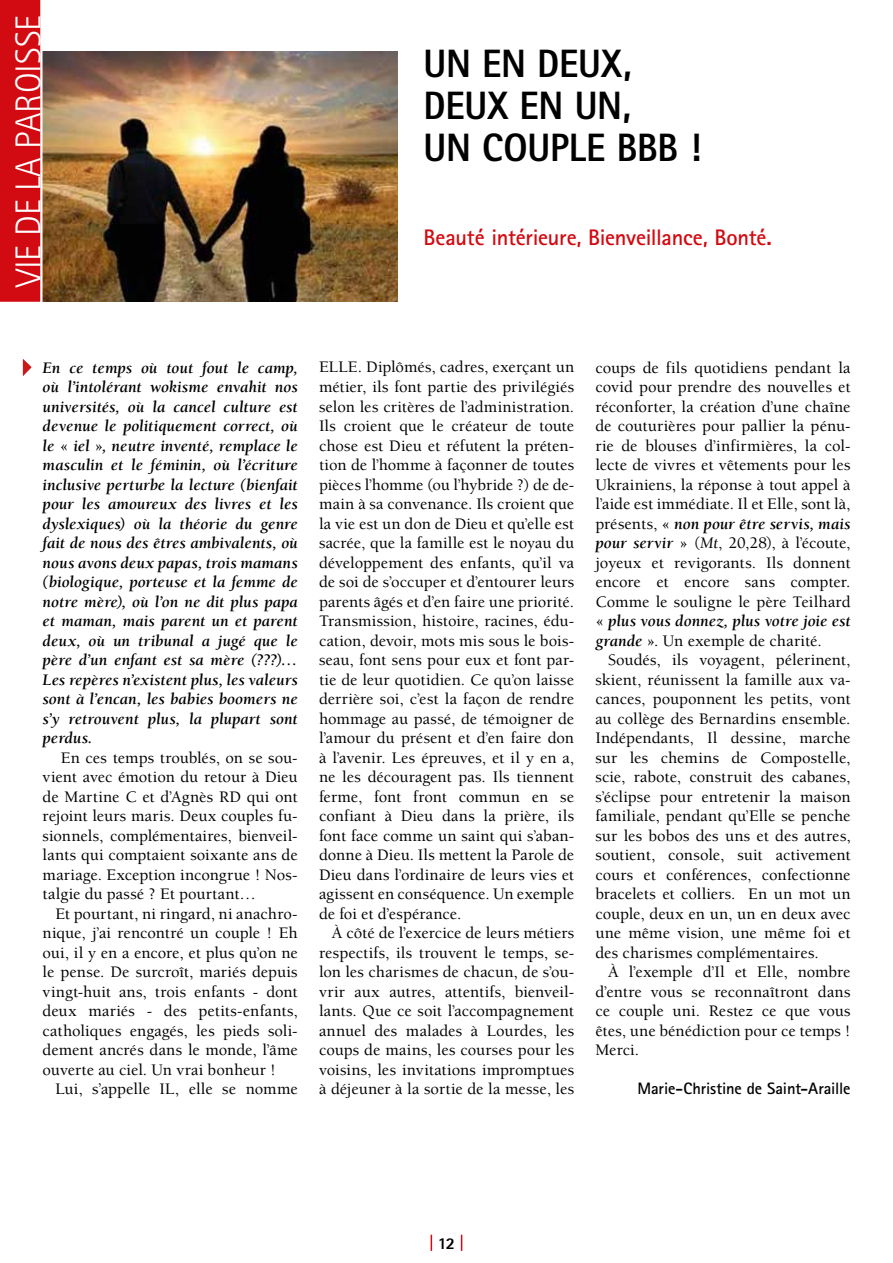
<style>
.page{position:relative;width:893px;height:1263px;background:#fff}
.page>*{position:absolute;margin:0;border:0;box-sizing:border-box;transform-origin:0 0}
.t1{font:800 39.6px/42px "Rotis Sans Serif Std";letter-spacing:-.005em;color:#000;scale:.95 1}
.t2{font:300 36px "Rotis Sans Serif Std";color:#fff}
.t3{font:700 22.5px "Rotis Sans Serif Std";letter-spacing:-.015em;color:#d20a11}
.t4{font:500 16.5px/19.5px "Berkeley Std";color:#000;text-align:justify}
.t5{font:italic 700 16.5px/19.5px "Berkeley Std";color:#000;text-align:justify}
.t6{font:700 16.5px "Rotis Sans Serif Std";letter-spacing:-.01em;color:#000}
.t7{font:800 16.5px "Rotis Sans Serif Std";color:#000}
.s1{font-weight:500;font-style:normal}
.s2{font-weight:700;font-style:italic}
.s3{font-weight:400;font-style:italic}
</style>
<div class="page">
<img style="left:44px;top:51px;width:354px;height:251px">
<svg style="left:431px;top:1235px;width:1px;height:16px"></svg>
<svg style="left:461px;top:1235px;width:1px;height:16px"></svg>
<svg style="left:22px;top:359px;width:10px;height:17px"></svg>
<svg style="left:0;top:0;width:44px;height:302px;background:#d21a1f"></svg>
<h2 class="t2" style="left:8px;top:287px;width:274px;rotate:-90deg">VIE DE LA PAROISSE</h2>
<h1 class="t1" style="left:424px;top:42px;width:294px">UN EN DEUX,<br>DEUX EN UN,<br>UN COUPLE BBB !</h1>
<h3 class="t3" style="left:424px;top:223px;width:350px">Beauté intérieure, Bienveillance, Bonté.</h3>
<p class="t5" style="left:43px;top:358px;width:257px">En ce temps où tout fout le camp, où l’intolérant wokisme envahit nos universités, où la cancel culture est devenue le politiquement correct, où le <span class="s1">«</span> iel <span class="s1">»</span>, neutre inventé, remplace le masculin et le féminin, où l’écriture inclusive perturbe la lecture (bienfait pour les amoureux des livres et les dyslexiques) où la théorie du genre fait de nous des êtres ambivalents, où nous avons deux papas, trois mamans (biologique, porteuse et la femme de notre mère), où l’on ne dit plus papa et maman, mais parent un et parent deux, où un tribunal a jugé que le père d’un enfant est sa mère (???)… Les repères n’existent plus, les valeurs sont à l’encan, les babies boomers ne s’y retrouvent plus, la plupart sont perdus.</p>
<p class="t4" style="left:43px;top:748px;width:257px;text-indent:18px">En ces temps troublés, on se sou&shy;vient avec émotion du retour à Dieu de Martine C et d’Agnès RD qui ont rejoint leurs maris. Deux couples fu&shy;sionnels, complémentaires, bienveil&shy;lants qui comptaient soixante ans de mariage. Exception incongrue ! Nos&shy;talgie du passé ? Et pourtant…</p>
<p class="t4" style="left:43px;top:904px;width:257px;text-indent:13px">Et pourtant, ni ringard, ni anachro&shy;nique, j’ai rencontré un couple ! Eh oui, il y en a encore, et plus qu’on ne le pense. De surcroît, mariés depuis vingt-huit ans, trois enfants - dont deux mariés - des petits-enfants, catholiques engagés, les pieds soli&shy;dement ancrés dans le monde, l’âme ouverte au ciel. Un vrai bonheur !</p>
<p class="t4" style="left:55px;top:1080px;width:244px">Lui, s’appelle IL, elle se nomme</p>
<p class="t4" style="left:319px;top:358px;width:257px">ELLE. Diplômés, cadres, exerçant un métier, ils font partie des privilégiés selon les critères de l’administration.<br>Ils croient que le créateur de toute chose est Dieu et réfutent la préten&shy;tion de l’homme à façonner de toutes pièces l’homme (ou l’hybride ?) de de&shy;main à sa convenance. Ils croient que la vie est un don de Dieu et qu’elle est sacrée, que la famille est le noyau du développement des enfants, qu’il va de soi de s’occuper et d’entourer leurs parents âgés et d’en faire une priorité.<br>Transmission, histoire, racines, édu&shy;cation, devoir, mots mis sous le bois&shy;seau, font sens pour eux et font par&shy;tie de leur quotidien. Ce qu’on laisse derrière soi, c’est la façon de rendre hommage au passé, de témoigner de l’amour du présent et d’en faire don à l’avenir. Les épreuves, et il y en a, ne les découragent pas. Ils tiennent ferme, font front commun en se confiant à Dieu dans la prière, ils font face comme un saint qui s’aban&shy;donne à Dieu. Ils mettent la Parole de Dieu dans l’ordinaire de leurs vies et agissent en conséquence. Un exemple de foi et d’espérance.</p>
<p class="t4" style="left:319px;top:923px;width:257px;text-indent:13px">À côté de l’exercice de leurs métiers respectifs, ils trouvent le temps, se&shy;lon les charismes de chacun, de s’ou&shy;vrir aux autres, attentifs, bienveil&shy;lants. Que ce soit l’accompagnement annuel des malades à Lourdes, les coups de mains, les courses pour les voisins, les invitations impromptues à déjeuner à la sortie de la messe, les</p>
<p class="t4" style="left:595px;top:358px;width:257px">coups de fils quotidiens pendant la covid pour prendre des nouvelles et réconforter, la création d’une chaîne de couturières pour pallier la pénu&shy;rie de blouses d’infirmières, la col&shy;lecte de vivres et vêtements pour les Ukrainiens, la réponse à tout appel à l’aide est immédiate. Il et Elle, sont là, présents, « <span class="s2">non pour être servis, mais pour servir</span> » (<span class="s3">Mt</span>, 20,28), à l’écoute, joyeux et revigorants. Ils donnent encore et encore sans compter.<br>Comme le souligne le père Teilhard « <span class="s2">plus vous donnez, plus votre joie est grande</span> ». Un exemple de charité.</p>
<p class="t4" style="left:595px;top:651px;width:257px;text-indent:13px">Soudés, ils voyagent, pélerinent, skient, réunissent la famille aux va&shy;cances, pouponnent les petits, vont au collège des Bernardins ensemble.<br>Indépendants, Il dessine, marche sur les chemins de Compostelle, scie, rabote, construit des cabanes, s’éclipse pour entretenir la maison familiale, pendant qu’Elle se penche sur les bobos des uns et des autres, soutient, console, suit activement cours et conférences, confectionne bracelets et colliers. En un mot un couple, deux en un, un en deux avec une même vision, une même foi et des charismes complémentaires.</p>
<p class="t4" style="left:595px;top:963px;width:257px;text-indent:13px">À l’exemple d’Il et Elle, nombre d’entre vous se reconnaîtront dans ce couple uni. Restez ce que vous êtes, une bénédiction pour ce temps !<br>Merci.</p>
<p class="t6" style="left:637px;top:1078px;width:215px">Marie-Christine de Saint-Araille</p>
<p class="t7" style="left:438px;top:1233px;width:19px">12</p>
</div>
